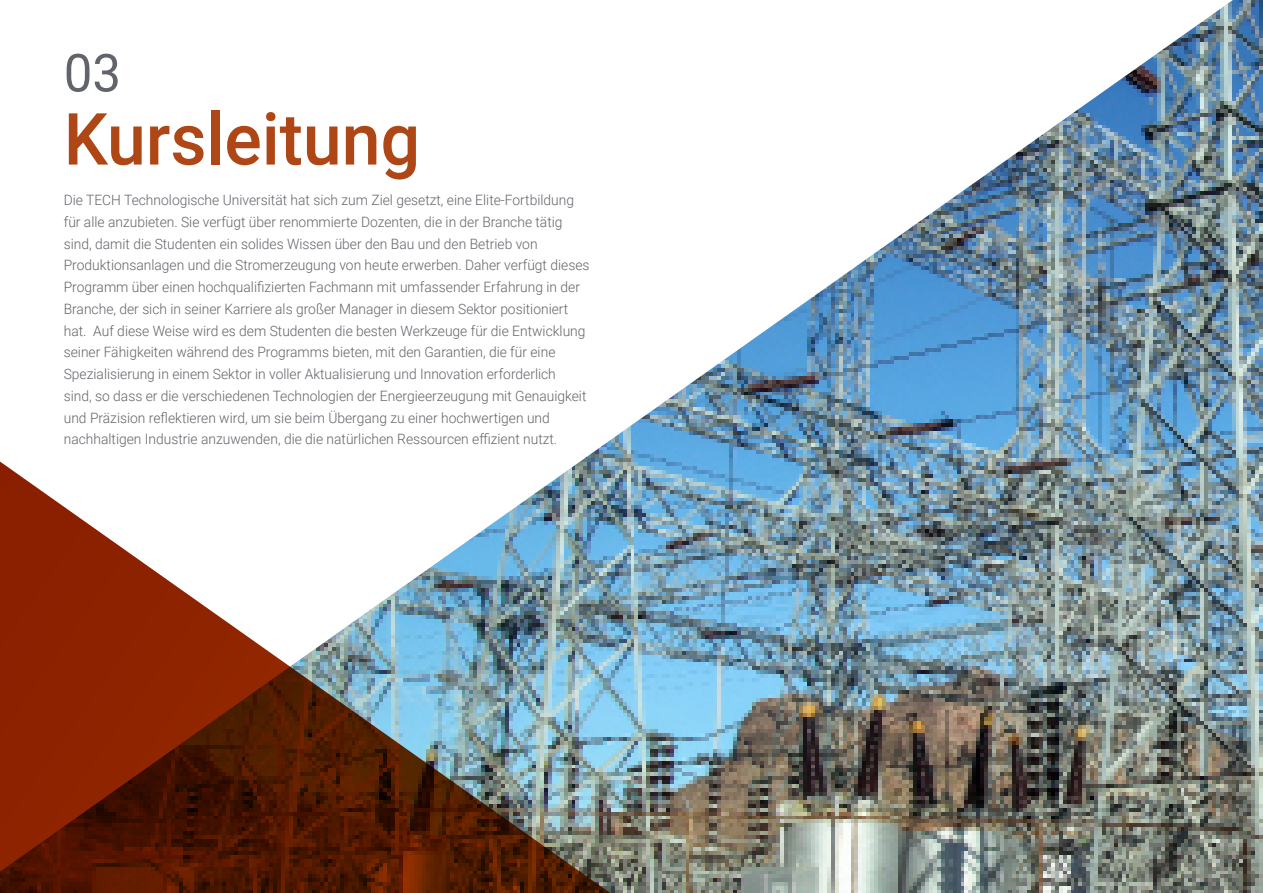
<style>
.page{position:relative;width:1263px;height:893px;background:#fff}
.page>*{position:absolute;margin:0;border:0;box-sizing:border-box;transform-origin:0 0}
.t1{font:500 72px "Roboto";color:#ae4615}
.t2{font:52.5px "Roboto";color:#61646a}
.t3{font:300 14.25px/21.8px "Roboto";color:#61646a}
</style>
<div class="page">
<img style="left:602px;top:0;width:661px;height:893px">
<svg style="left:0;top:446px;width:640px;height:447px"></svg>
<h2 class="t2" style="left:64px;top:36px;width:59px">03</h2>
<h1 class="t1" style="left:64px;top:89px;width:358px">Kursleitung</h1>
<p class="t3" style="left:64px;top:189px;width:527px">Die TECH Technologische Universität hat sich zum Ziel gesetzt, eine Elite-Fortbildung für alle anzubieten. Sie verfügt über renommierte Dozenten, die in der Branche tätig sind, damit die Studenten ein solides Wissen über den Bau und den Betrieb von Produktionsanlagen und die Stromerzeugung von heute erwerben. Daher verfügt dieses Programm über einen hochqualifizierten Fachmann mit umfassender Erfahrung in der Branche, der sich in seiner Karriere als großer Manager in diesem Sektor positioniert hat. Auf diese Weise wird es dem Studenten die besten Werkzeuge für die Entwicklung seiner Fähigkeiten während des Programms bieten, mit den Garantien, die für eine Spezialisierung in einem Sektor in voller Aktualisierung und Innovation erforderlich<br>sind, so dass er die verschiedenen Technologien der Energieerzeugung mit Genauigkeit und Präzision reflektieren wird, um sie beim Übergang zu einer hochwertigen und nachhaltigen Industrie anzuwenden, die die natürlichen Ressourcen effizient nutzt.</p>
</div>
